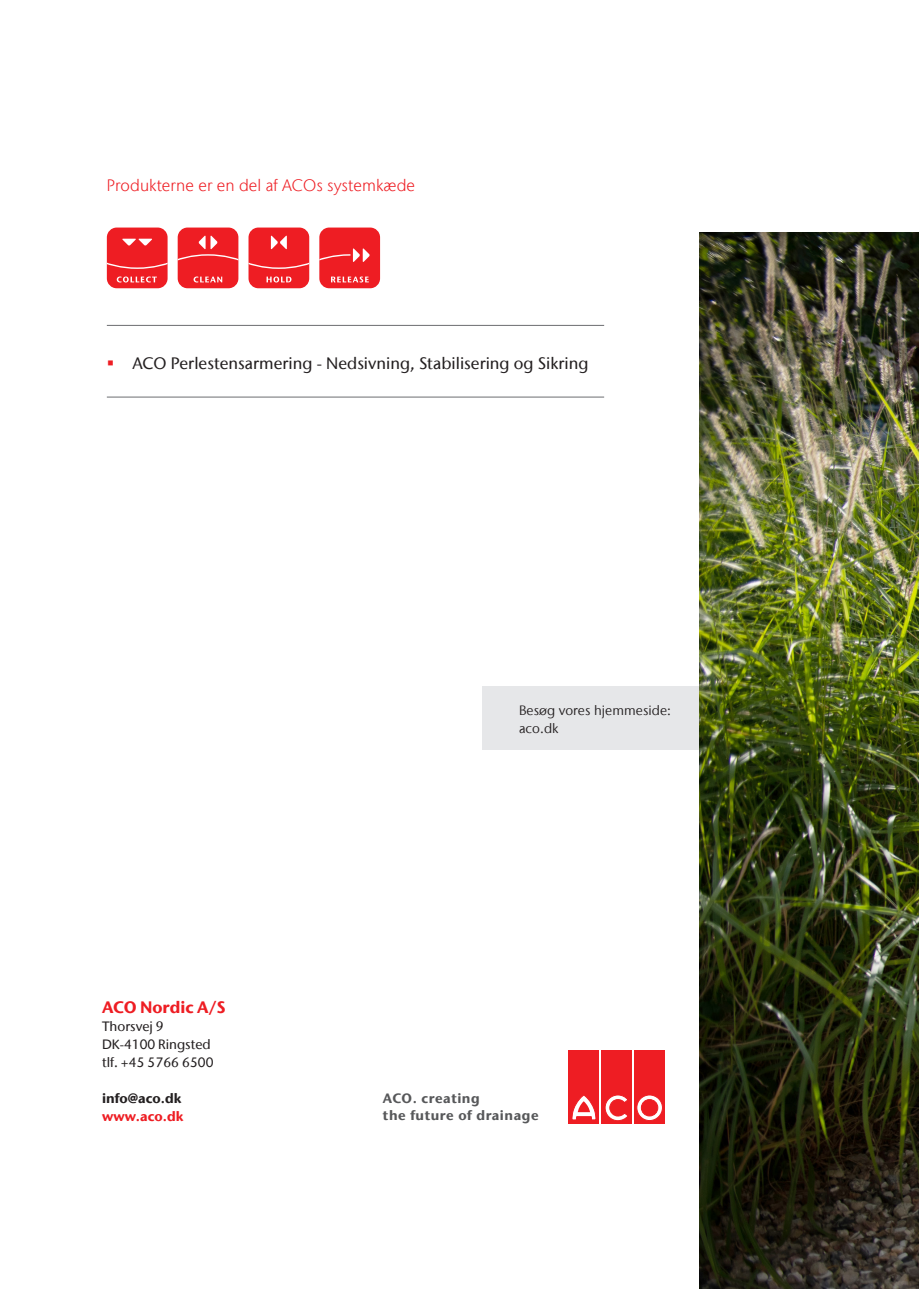
<style>
.page{position:relative;width:919px;height:1289px;background:#fff}
.page>*{position:absolute;margin:0;border:0;box-sizing:border-box;transform-origin:0 0}
.t1{font:500 16.5px "Stone Sans IIITC Com";color:#231f20}
.Introduction_text{font:300 16.5px "Stone Sans IIITC Com";letter-spacing:.005em;color:#ee1d23}
.Bildunterschrift{font:700 16.5px "Stone Sans IIITC Com";color:#ee1d23}
.Bildunterschrift-2{font:500 13.5px "Stone Sans IIITC Com";color:#231f20}
.Back_Claim{font:700 13.5px/16.5px "Stone Sans IIITC Com";letter-spacing:.04em;color:#57585a}
.Body_copy{font:13.5px/17.9px "Stone Sans IIITC Com";letter-spacing:.005em;color:#231f20}
.Bildunterschrift-3{font:700 13.5px "Stone Sans IIITC Com";color:#231f20}
.Bildunterschrift-4{font:700 13.5px "Stone Sans IIITC Com";color:#ee1d23}
</style>
<div class="page">
<div style="left:569px;top:1050px;width:30px;height:73px;background:#ee1d23"></div>
<svg style="left:572px;top:1095px;width:24px;height:25px"></svg>
<div style="left:601px;top:1050px;width:31px;height:73px;background:#ee1d23"></div>
<svg style="left:605px;top:1095px;width:22px;height:25px"></svg>
<div style="left:634px;top:1050px;width:30px;height:73px;background:#ee1d23"></div>
<svg style="left:636px;top:1094px;width:26px;height:26px"></svg>
<div style="left:636px;top:1094px;width:26px;height:26px;border:1px solid #ee1d23;border-radius:50%"></div>
<div style="left:641px;top:1099px;width:16px;height:16px;background:#ee1d23;border-radius:50%"></div>
<div style="left:641px;top:1099px;width:16px;height:16px;border:1px solid #ee1d23;border-radius:50%"></div>
<div style="left:483px;top:686px;width:233px;height:64px;background:#e6e7e9"></div>
<img style="left:699px;top:233px;width:219px;height:1055px">
<div style="left:107px;top:227px;width:60px;height:61px;background:#ee1d23;border-radius:10px"></div>
<svg style="left:107px;top:239px;width:60px;height:43px"></svg>
<div style="left:178px;top:227px;width:60px;height:61px;background:#ee1d23;border-radius:10px"></div>
<svg style="left:178px;top:235px;width:60px;height:47px"></svg>
<div style="left:248px;top:227px;width:61px;height:61px;background:#ee1d23;border-radius:10px"></div>
<svg style="left:248px;top:235px;width:61px;height:47px"></svg>
<div style="left:319px;top:227px;width:61px;height:61px;background:#ee1d23;border-radius:10px"></div>
<svg style="left:319px;top:248px;width:51px;height:34px"></svg>
<hr style="left:107px;top:325px;width:497px;height:1px;background:#6c6d70">
<hr style="left:107px;top:397px;width:497px;height:1px;background:#6c6d70">
<p class="Introduction_text" style="left:107px;top:175px;width:310px">Produkterne er en del af ACOs systemkæde</p>
<p class="t1" style="left:132px;top:353px;width:457px">ACO Perlestensarmering - Nedsivning, Stabilisering og Sikring</p>
<p class="Bildunterschrift" style="left:102px;top:996px;width:125px">ACO Nordic A/S</p>
<p class="Bildunterschrift-2" style="left:102px;top:1018px;width:63px">Thorsvej 9</p>
<p class="Bildunterschrift-2" style="left:102px;top:1035px;width:110px">DK-4100 Ringsted</p>
<p class="Bildunterschrift-2" style="left:102px;top:1053px;width:113px">tlf. +45 5766 6500</p>
<p class="Bildunterschrift-3" style="left:102px;top:1089px;width:81px">info@aco.dk</p>
<p class="Bildunterschrift-4" style="left:102px;top:1107px;width:83px">www.aco.dk</p>
<p class="Body_copy" style="left:519px;top:701px;width:153px">Besøg vores hjemmeside: aco.dk</p>
<p class="Back_Claim" style="left:383px;top:1090px;width:157px">ACO. creating<br>the future of drainage</p>
</div>
